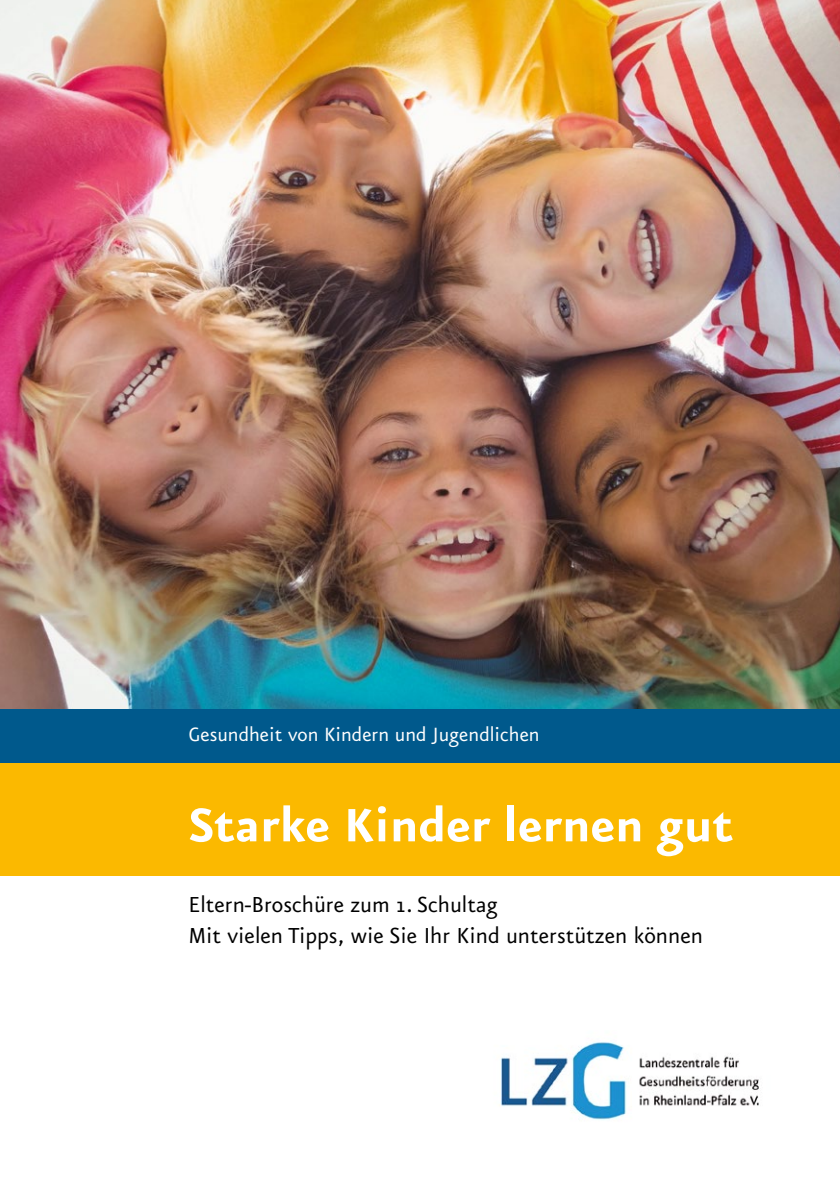
<style>
.page{position:relative;width:840px;height:1191px;background:#fff}
.page>*{position:absolute;margin:0;border:0;box-sizing:border-box;transform-origin:0 0}
.t1{font:700 56px "Eureka Sans OT";color:#fff}
.t2{font:26px/31px "Eureka Sans";color:#000}
.t3{font:23px "Eureka Sans";color:#fff}
</style>
<div class="page">
<img style="left:0;top:0;width:839px;height:709px">
<div style="left:0;top:709px;width:839px;height:54px;background:#00598c"></div>
<div style="left:0;top:763px;width:839px;height:112px;background:#fbb900"></div>
<img style="left:499px;top:1041px;width:260px;height:79px">
<p class="t3" style="left:188px;top:723px;width:352px">Gesundheit von Kindern und Jugendlichen</p>
<h1 class="t1" style="left:188px;top:794px;width:546px">Starke Kinder lernen gut</h1>
<p class="t2" style="left:188px;top:890px;width:516px">Eltern-Broschüre zum 1. Schultag<br>Mit vielen Tipps, wie Sie Ihr Kind unterstützen können</p>
</div>
